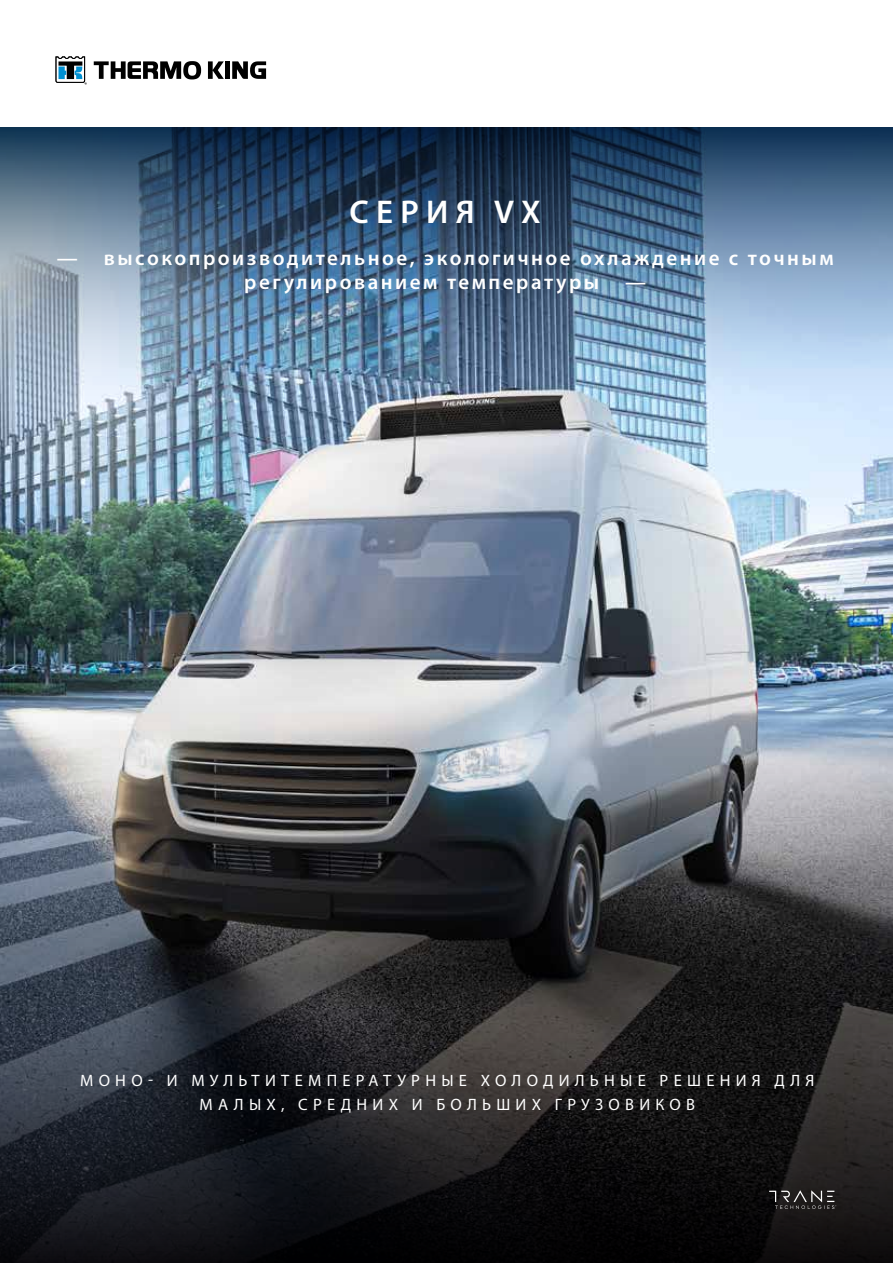
<style>
.page{position:relative;width:893px;height:1263px;background:#fff}
.page>*{position:absolute;margin:0;border:0;box-sizing:border-box;transform-origin:0 0}
.t1{font:600 33px "Myriad Pro";letter-spacing:.22em;color:#fff}
.t2{font:600 21px/24px "Myriad Pro";letter-spacing:.12em;color:#fff;text-align:center}
.t3{font:16.5px/24px "Myriad Pro";letter-spacing:.32em;color:#fff;text-align:center}
</style>
<div class="page">
<img style="left:0;top:400px;width:893px;height:246px">
<svg style="left:0;top:646px;width:893px;height:617px;background:#45484d"></svg>
<img style="left:0;top:128px;width:893px;height:272px">
<svg style="left:94px;top:61px;width:107px;height:18px"></svg>
<svg style="left:208px;top:61px;width:16px;height:18px"></svg>
<div style="left:225px;top:61px;width:5px;height:18px;background:#000"></div>
<svg style="left:232px;top:61px;width:34px;height:18px"></svg>
<svg style="left:56px;top:56px;width:31px;height:29px"></svg>
<svg style="left:769px;top:1190px;width:67px;height:19px"></svg>
<h1 class="t1" style="left:350px;top:191px;width:193px">СЕРИЯ VX</h1>
<p class="t2" style="left:57px;top:245px;width:778px">— высокопроизводительное, экологичное охлаждение с точным регулированием температуры —</p>
<p class="t3" style="left:80px;top:1068px;width:736px">МОНО- И МУЛЬТИТЕМПЕРАТУРНЫЕ ХОЛОДИЛЬНЫЕ РЕШЕНИЯ ДЛЯ<br>МАЛЫХ, СРЕДНИХ И БОЛЬШИХ ГРУЗОВИКОВ</p>
</div>
